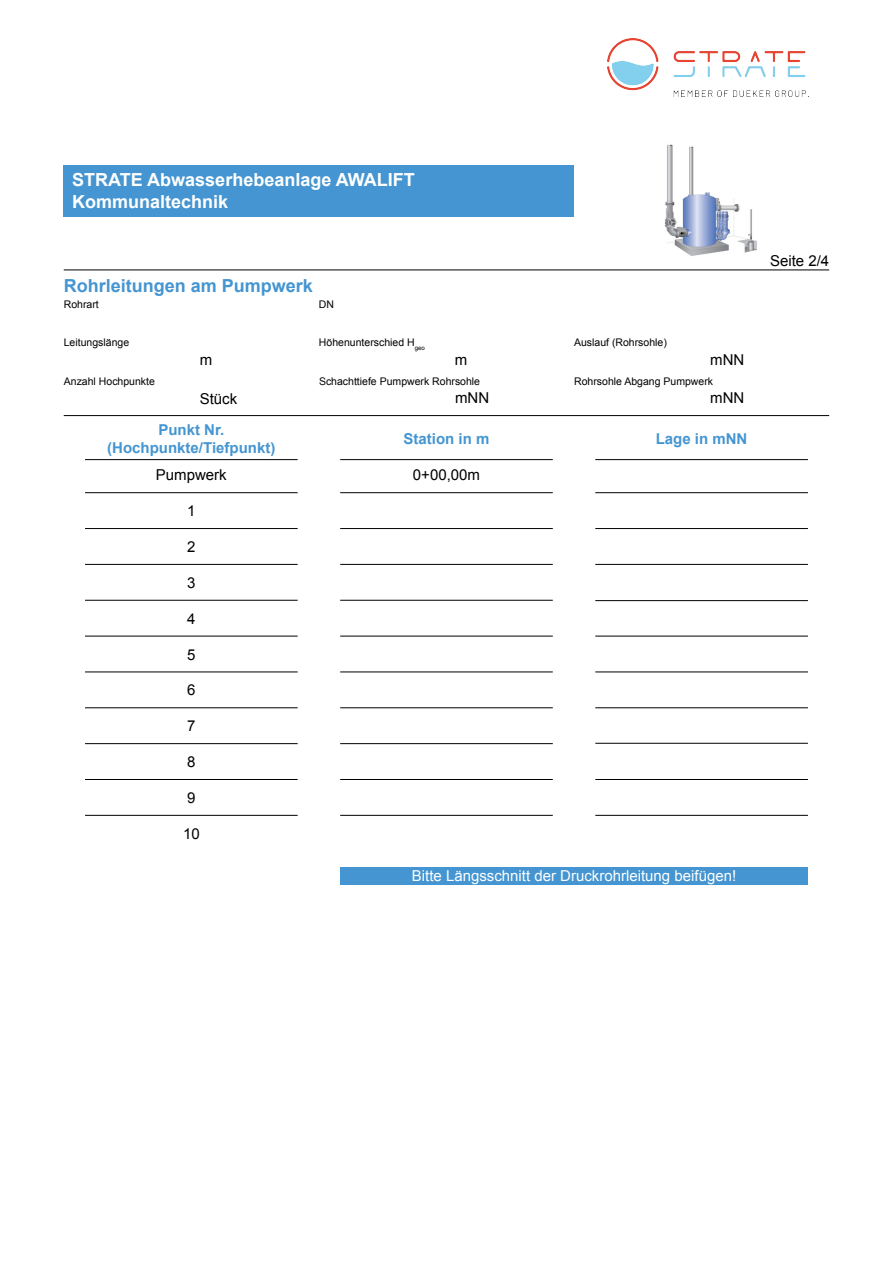
<style>
.page{position:relative;width:893px;height:1263px;background:#fff}
.page>*{position:absolute;margin:0;border:0;box-sizing:border-box;transform-origin:0 0}
.t1{font:700 18px/21.6px "Arial";color:#fff}
.t2{font:700 18px "Arial";color:#4495d1}
.t3{font:15px "Arial";color:#000}
.t4{font:700 15px/18px "Arial";color:#4495d1;text-align:center}
.t5{font:15px "Arial";color:#fff}
.t6{font:10.5px "Arial";color:#000}
</style>
<div class="page">
<hr style="left:64px;top:270px;width:765px;height:1px;background:#000">
<div style="left:64px;top:165px;width:510px;height:51px;background:#4495d1"></div>
<img style="left:664px;top:144px;width:93px;height:112px">
<hr style="left:64px;top:415px;width:765px;height:1px;background:#000">
<hr style="left:85px;top:459px;width:213px;height:1px;background:#000">
<hr style="left:85px;top:492px;width:213px;height:1px;background:#000">
<hr style="left:85px;top:528px;width:213px;height:1px;background:#000">
<hr style="left:85px;top:564px;width:213px;height:1px;background:#000">
<hr style="left:85px;top:600px;width:213px;height:1px;background:#000">
<hr style="left:85px;top:636px;width:213px;height:1px;background:#000">
<hr style="left:85px;top:671px;width:213px;height:1px;background:#000">
<hr style="left:85px;top:707px;width:213px;height:1px;background:#000">
<hr style="left:85px;top:743px;width:213px;height:1px;background:#000">
<hr style="left:85px;top:779px;width:213px;height:1px;background:#000">
<hr style="left:85px;top:815px;width:213px;height:1px;background:#000">
<hr style="left:340px;top:492px;width:213px;height:1px;background:#000">
<hr style="left:340px;top:528px;width:213px;height:1px;background:#000">
<hr style="left:340px;top:564px;width:213px;height:1px;background:#000">
<hr style="left:340px;top:600px;width:213px;height:1px;background:#000">
<hr style="left:340px;top:636px;width:213px;height:1px;background:#000">
<hr style="left:340px;top:671px;width:213px;height:1px;background:#000">
<hr style="left:340px;top:707px;width:213px;height:1px;background:#000">
<hr style="left:340px;top:743px;width:213px;height:1px;background:#000">
<hr style="left:340px;top:779px;width:213px;height:1px;background:#000">
<hr style="left:340px;top:815px;width:213px;height:1px;background:#000">
<hr style="left:595px;top:492px;width:213px;height:1px;background:#000">
<hr style="left:595px;top:528px;width:213px;height:1px;background:#000">
<hr style="left:595px;top:564px;width:213px;height:1px;background:#000">
<hr style="left:595px;top:600px;width:213px;height:1px;background:#000">
<hr style="left:595px;top:636px;width:213px;height:1px;background:#000">
<hr style="left:595px;top:671px;width:213px;height:1px;background:#000">
<hr style="left:595px;top:707px;width:213px;height:1px;background:#000">
<hr style="left:595px;top:743px;width:213px;height:1px;background:#000">
<hr style="left:595px;top:779px;width:213px;height:1px;background:#000">
<hr style="left:595px;top:815px;width:213px;height:1px;background:#000">
<hr style="left:340px;top:459px;width:213px;height:1px;background:#000">
<hr style="left:595px;top:459px;width:213px;height:1px;background:#000">
<div style="left:340px;top:867px;width:468px;height:18px;background:#4495d1"></div>
<img style="left:607px;top:38px;width:199px;height:59px">
<h1 class="t1" style="left:72px;top:170px;width:344px">STRATE Abwasserhebeanlage AWALIFT<br>Kommunaltechnik</h1>
<h1 class="t2" style="left:64px;top:274px;width:251px">Rohrleitungen am Pumpwerk</h1>
<p class="t6" style="left:64px;top:297px;width:37px">Rohrart</p>
<p class="t6" style="left:319px;top:297px;width:17px">DN</p>
<p class="t6" style="left:64px;top:336px;width:67px">Leitungslänge</p>
<p class="t6" style="left:319px;top:336px;width:107px">Höhenunterschied H<sub>geo</sub></p>
<p class="t6" style="left:574px;top:336px;width:94px">Auslauf (Rohrsohle)</p>
<p class="t6" style="left:64px;top:374px;width:93px">Anzahl Hochpunkte</p>
<p class="t6" style="left:319px;top:374px;width:163px">Schachttiefe Pumpwerk Rohrsohle</p>
<p class="t6" style="left:574px;top:374px;width:140px">Rohrsohle Abgang Pumpwerk</p>
<h2 class="t3" style="left:710px;top:350px;width:36px">mNN</h2>
<h2 class="t3" style="left:710px;top:388px;width:36px">mNN</h2>
<h2 class="t3" style="left:200px;top:350px;width:14px">m</h2>
<h2 class="t3" style="left:200px;top:389px;width:39px">Stück</h2>
<h2 class="t3" style="left:455px;top:350px;width:14px">m</h2>
<h2 class="t3" style="left:455px;top:388px;width:36px">mNN</h2>
<h2 class="t4" style="left:107px;top:422px;width:170px">Punkt Nr. (Hochpunkte/Tiefpunkt)</h2>
<h2 class="t4" style="left:404px;top:431px;width:87px">Station in m</h2>
<h2 class="t4" style="left:656px;top:431px;width:93px">Lage in mNN</h2>
<h2 class="t3" style="left:156px;top:465px;width:72px">Pumpwerk</h2>
<h2 class="t3" style="left:187px;top:501px;width:10px">1</h2>
<h2 class="t3" style="left:187px;top:537px;width:10px">2</h2>
<h2 class="t3" style="left:187px;top:573px;width:10px">3</h2>
<h2 class="t3" style="left:187px;top:608px;width:10px">4</h2>
<h2 class="t3" style="left:187px;top:644px;width:10px">5</h2>
<h2 class="t3" style="left:187px;top:680px;width:10px">6</h2>
<h2 class="t3" style="left:187px;top:716px;width:10px">7</h2>
<h2 class="t3" style="left:187px;top:752px;width:10px">8</h2>
<h2 class="t3" style="left:187px;top:788px;width:10px">9</h2>
<h2 class="t3" style="left:183px;top:824px;width:18px">10</h2>
<h2 class="t3" style="left:413px;top:465px;width:69px">0+00,00m</h2>
<h2 class="t5" style="left:412px;top:866px;width:326px">Bitte Längsschnitt der Druckrohrleitung beifügen!</h2>
<h2 class="t3" style="left:770px;top:251px;width:61px">Seite 2/4</h2>
</div>
